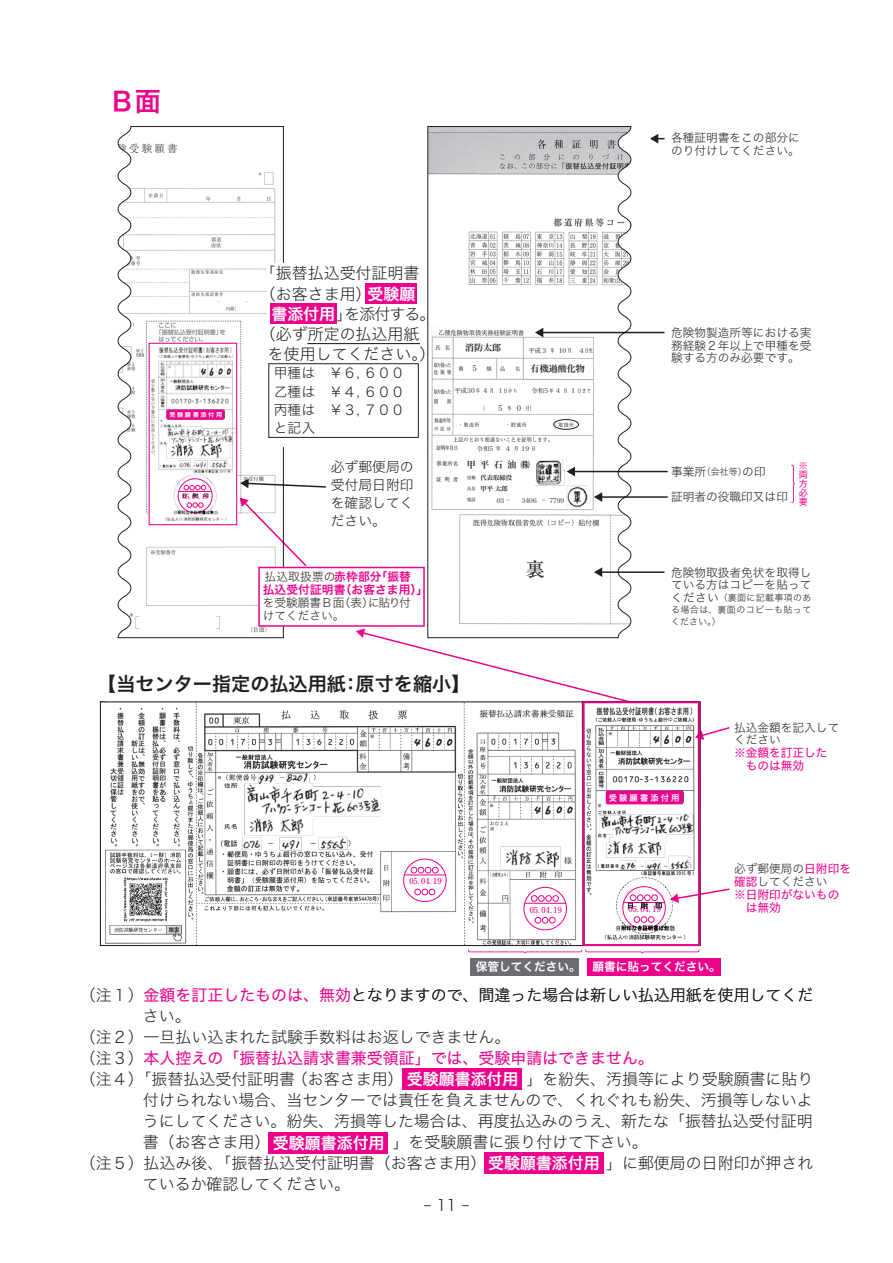
<style>
.page{position:relative;width:893px;height:1263px;background:#fff}
.page>*{position:absolute;margin:0;border:0;box-sizing:border-box;transform-origin:0 0}
.t1{font:26.1px "Hira Kaku Pro W6";color:#ed028c}
.t2{font:19.2px "Hira Kaku Pro W6";color:#231f20}
.t3{font:15.9px "Hiragino Sans W2";color:#231f20}
.t4{font:15.9px "Hiragino Sans W4";color:#ed028c}
.t5{font:15.9px "Hira Kaku Pro W6";color:#fff}
.t6{font:15.75px "Hiragino Sans W2";color:#231f20}
.t7{font:13.8px/18.1px "Hiragino Sans W2";color:#231f20;text-align:justify}
.t8{font:11.7px/12.8px "Hiragino Sans W2";color:#231f20}
.t9{font:11.7px/12.8px "Hira Kaku Pro W6";letter-spacing:.01em;color:#ed028c}
.t10{font:11.7px/12.8px "Hiragino Sans W4";color:#ed028c}
.t11{font:11.7px "Hira Kaku Pro W6";color:#fff}
.t12{font:9px/11.4px "Hiragino Sans W2";letter-spacing:.045em;color:#231f20}
.t13{font:9px "Hira Min Pro W6";color:#231f20}
.t14{font:9px "Hiragino Sans W4";color:#ed028c}
.t15{font:500 8.25px "Ryumin Pr 6";letter-spacing:.02em;color:#ed028c}
.t16{font:8.25px "Hira Kaku Pro W6";letter-spacing:.25em;color:#fff}
.t17{font:7.5px "Hira Min Pro W3";color:#231f20}
.t18{font:500 6.6px "Ryumin Pr 6";color:#ed028c}
.t19{font:6.45px "Hira Min Pro W3";color:#231f20}
.t20{font:6.45px/10.8px "Hira Min Pro W6";color:#231f20}
.t21{font:6.15px "Hira Kaku Pro W6";letter-spacing:.25em;color:#fff}
.s1{font-family:"Hira Kaku Pro W6";color:#fff}
.s2{font-family:"Hiragino Sans W2";color:#231f20}
.s3{font-size:9px}
.s4{font-size:11.7px}
.s5{font-family:"Hiragino Sans W4";color:#ed028c}
</style>
<div class="page">
<svg style="left:427px;top:126px;width:204px;height:217px"></svg>
<svg style="left:117px;top:126px;width:167px;height:512px"></svg>
<svg style="left:100px;top:701px;width:49px;height:245px"></svg>
<div style="left:267px;top:263px;width:160px;height:183px;background:#fff"></div>
<div style="left:365px;top:284px;width:52px;height:20px;background:#ed028c"></div>
<div style="left:270px;top:303px;width:66px;height:21px;background:#ed028c"></div>
<svg style="left:650px;top:134px;width:14px;height:9px"></svg>
<hr style="left:542px;top:332px;width:122px;height:1px;background:#231f20">
<svg style="left:535px;top:328px;width:8px;height:9px"></svg>
<div style="left:587px;top:958px;width:134px;height:17px;background:#ed028c"></div>
<div style="left:471px;top:958px;width:108px;height:17px;background:#6c6d70"></div>
<svg style="left:791px;top:465px;width:4px;height:38px"></svg>
<div style="left:403px;top:1068px;width:119px;height:22px;background:#ed028c"></div>
<div style="left:269px;top:1132px;width:119px;height:21px;background:#ed028c"></div>
<div style="left:484px;top:1152px;width:119px;height:22px;background:#ed028c"></div>
<svg style="left:149px;top:343px;width:581px;height:610px"></svg>
<hr style="left:179px;top:491px;width:33px;height:1px;background:#ed028c">
<h1 class="t1" style="left:109px;top:77px;width:54px">Ｂ面</h1>
<p class="t8" style="left:671px;top:131px;width:130px">各種証明書をこの部分にのり付けしてください。</p>
<p class="t21" style="left:169px;top:409px;width:54px">受験願書添付用</p>
<p class="t18" style="left:183px;top:491px;width:27px">05. 04. 19</p>
<p class="t3" style="left:260px;top:259px;width:161px">「振替払込受付証明書</p>
<p class="t3" style="left:260px;top:279px;width:153px">（お客さま用）　　　</p>
<p class="t3" style="left:268px;top:300px;width:31px">　　</p>
<p class="t5" style="left:367px;top:279px;width:49px">受験願</p>
<p class="t3" style="left:271px;top:300px;width:165px"><span class="s1">書添付用</span>」を添付する。</p>
<p class="t3" style="left:260px;top:320px;width:161px">（必ず所定の払込用紙</p>
<p class="t3" style="left:268px;top:340px;width:169px">を使用してください。）</p>
<p class="t7" style="left:274px;top:363px;width:133px">甲種は　￥６, ６００乙種は　￥４, ６００丙種は　￥３, ７００と記入</p>
<p class="t7" style="left:331px;top:457px;width:84px">必ず郵便局の受付局日附印を確認してください。</p>
<p class="t9" style="left:263px;top:570px;width:167px"><span class="s2">払込取扱票の</span>赤枠部分「振替<br>払込受付証明書（お客さま用）」</p>
<p class="t8" style="left:263px;top:595px;width:150px">を受験願書Ｂ面（表）に貼り付けてください。</p>
<p class="t13" style="left:465px;top:340px;width:38px">消防太郎</p>
<p class="t17" style="left:473px;top:362px;width:6px">5</p>
<p class="t19" style="left:529px;top:345px;width:21px">平成３</p>
<p class="t19" style="left:559px;top:345px;width:9px">10</p>
<p class="t19" style="left:580px;top:345px;width:5px">4</p>
<p class="t13" style="left:531px;top:361px;width:56px">有機過酸化物</p>
<p class="t19" style="left:454px;top:385px;width:22px">平成30</p>
<p class="t19" style="left:532px;top:385px;width:18px">令和5</p>
<p class="t19" style="left:483px;top:385px;width:5px">4</p>
<p class="t19" style="left:499px;top:385px;width:5px">1</p>
<p class="t19" style="left:556px;top:385px;width:5px">4</p>
<p class="t19" style="left:571px;top:385px;width:5px">1</p>
<p class="t17" style="left:498px;top:401px;width:6px">5</p>
<p class="t17" style="left:517px;top:401px;width:6px">0</p>
<p class="t19" style="left:477px;top:443px;width:18px">令和5</p>
<p class="t19" style="left:506px;top:443px;width:5px">4</p>
<p class="t19" style="left:522px;top:443px;width:9px">19</p>
<p class="t13" style="left:467px;top:456px;width:65px">甲平石油㈱</p>
<p class="t20" style="left:480px;top:472px;width:33px">代表取締役甲平 太郎</p>
<p class="t19" style="left:497px;top:495px;width:9px">03</p>
<p class="t19" style="left:522px;top:495px;width:17px">3406</p>
<p class="t19" style="left:549px;top:495px;width:17px">7799</p>
<p class="t2" style="left:97px;top:667px;width:375px">【当センター指定の払込用紙：原寸を縮小】</p>
<p class="t8" style="left:671px;top:325px;width:142px;text-align:justify">危険物製造所等における実務経験２年以上で甲種を受験する方のみ必要です。</p>
<p class="t8" style="left:671px;top:458px;width:118px;line-height:24.8px">事業所<span class="s3">（会社等）</span>の印<br>証明者の役職印又は印</p>
<p class="t14" style="left:811px;top:461px;width:11px;rotate:90deg">※</p>
<p class="t14" style="left:799px;top:493px;width:11px">要</p>
<p class="t14" style="left:799px;top:466px;width:11px">両</p>
<p class="t14" style="left:799px;top:475px;width:11px">方</p>
<p class="t14" style="left:799px;top:484px;width:11px">必</p>
<p class="t8" style="left:671px;top:565px;width:142px">危険物取扱者免状を取得している方はコピーを貼って</p>
<p class="t12" style="left:671px;top:591px;width:142px"><span class="s4">ください</span>（裏面に記載事項のある場合は、裏面のコピーも貼って</p>
<p class="t12" style="left:671px;top:615px;width:51px">ください。）</p>
<p class="t16" style="left:609px;top:790px;width:72px">受験願書添付用</p>
<p class="t8" style="left:734px;top:720px;width:107px">払込金額を記入してください</p>
<p class="t10" style="left:734px;top:745px;width:95px">※金額を訂正した　ものは無効</p>
<p class="t15" style="left:409px;top:875px;width:34px">05. 04. 19</p>
<p class="t15" style="left:530px;top:903px;width:34px">05. 04. 19</p>
<p class="t15" style="left:629px;top:902px;width:34px">05. 04. 19</p>
<p class="t11" style="left:476px;top:956px;width:247px">保管してください。 願書に貼ってください。</p>
<p class="t8" style="left:734px;top:862px;width:118px">必ず郵便局の<span class="s5">日附印を確認</span>してください</p>
<p class="t10" style="left:734px;top:887px;width:107px">※日附印がないもの　は無効</p>
<p class="t3" style="left:80px;top:981px;width:735px">（注１）<span class="s5">金額を訂正したものは、無効</span>となりますので、間違った場合は新しい払込用紙を使用してくだ</p>
<p class="t3" style="left:143px;top:1002px;width:49px">さい。</p>
<p class="t3" style="left:80px;top:1023px;width:432px">（注２）一旦払い込まれた試験手数料はお返しできません。</p>
<p class="t4" style="left:80px;top:1044px;width:576px"><span class="s2">（注３）</span>本人控えの「振替払込請求書兼受領証」では、受験申請はできません。</p>
<p class="t3" style="left:80px;top:1065px;width:735px">（注４）「振替払込受付証明書（お客さま用）　　　　　　　 」を紛失、汚損等により受験願書に貼り</p>
<p class="t3" style="left:143px;top:1086px;width:671px">付けられない場合、当センターでは責任を負えませんので、くれぐれも紛失、汚損等しないよ</p>
<p class="t3" style="left:143px;top:1107px;width:671px">うにしてください。紛失、汚損等した場合は、再度払込みのうえ、新たな「振替払込受付証明</p>
<p class="t3" style="left:143px;top:1128px;width:506px">書（お客さま用）　　　　　　　 」を受験願書に張り付けて下さい。</p>
<p class="t3" style="left:80px;top:1149px;width:735px">（注５）払込み後、「振替払込受付証明書（お客さま用）　　　　　　　 」に郵便局の日附印が押され</p>
<p class="t3" style="left:143px;top:1170px;width:209px">ているか確認してください。</p>
<p class="t5" style="left:407px;top:1065px;width:113px">受験願書添付用</p>
<p class="t5" style="left:273px;top:1128px;width:113px">受験願書添付用</p>
<p class="t5" style="left:488px;top:1149px;width:113px">受験願書添付用</p>
<p class="t6" style="left:423px;top:1191px;width:48px">-11-</p>
</div>
